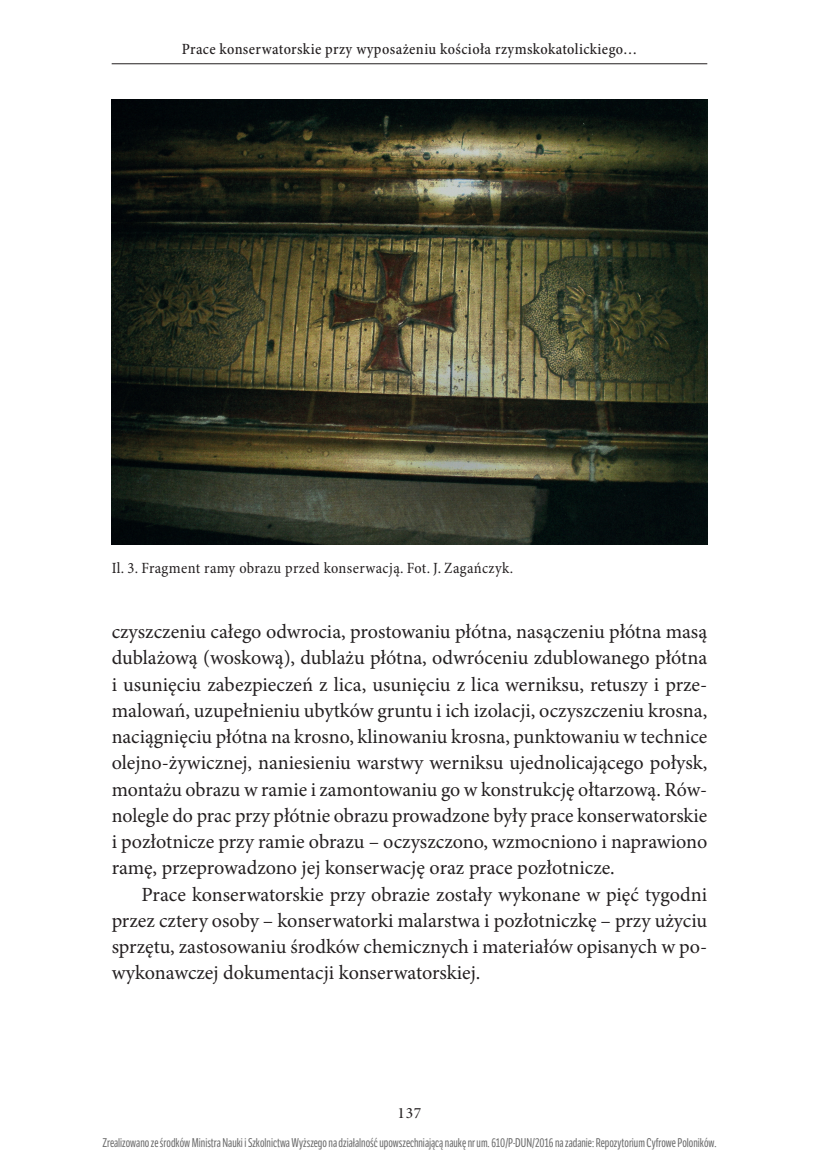
<style>
.page{position:relative;width:819px;height:1166px;background:#fff}
.page>*{position:absolute;margin:0;border:0;box-sizing:border-box;transform-origin:0 0}
.t1{font:20.12px/26.2px "Minion Pro";color:#231f20;text-align:justify}
.t2{font:500 condensed 15.75px "Minion Pro";letter-spacing:.025em;color:#231f20}
.t3{font:condensed 15.75px "Minion Pro";letter-spacing:.02em;color:#231f20}
.t4{font:15.75px "Minion Pro Medium Subh";color:#231f20}
.t5{font:12.25px "LFT Etica Compressed";color:#6b6b6b}
</style>
<div class="page">
<hr style="left:112px;top:63px;width:595px;height:1px;background:#231f20">
<img style="left:112px;top:100px;width:595px;height:444px">
<p class="t2" style="left:182px;top:39px;width:457px">Prace konserwatorskie przy wyposażeniu kościoła rzymskokatolickiego…</p>
<p class="t3" style="left:112px;top:559px;width:403px">Il. 3. Fragment ramy obrazu przed konserwacją. Fot. J. Zagańczyk.</p>
<p class="t1" style="left:112px;top:619px;width:597px">czyszczeniu całego odwrocia, prostowaniu płótna, nasączeniu płótna masą dublażową (woskową), dublażu płótna, odwróceniu zdublowanego płótna i usunięciu zabezpieczeń z lica, usunięciu z lica werniksu, retuszy i prze&shy;malowań, uzupełnieniu ubytków gruntu i ich izolacji, oczyszczeniu krosna, naciągnięciu płótna na krosno, klinowaniu krosna, punktowaniu w technice olejno-żywicznej, naniesieniu warstwy werniksu ujednolicającego połysk, montażu obrazu w ramie i zamontowaniu go w konstrukcję ołtarzową. Rów&shy;nolegle do prac przy płótnie obrazu prowadzone były prace konserwatorskie i pozłotnicze przy ramie obrazu – oczyszczono, wzmocniono i naprawiono ramę, przeprowadzono jej konserwację oraz prace pozłotnicze.</p>
<p class="t1" style="left:112px;top:881px;width:597px;text-indent:30px">Prace konserwatorskie przy obrazie zostały wykonane w pięć tygodni przez cztery osoby – konserwatorki malarstwa i pozłotniczkę – przy użyciu sprzętu, zastosowaniu środków chemicznych i materiałów opisanych w po&shy;wykonawczej dokumentacji konserwatorskiej.</p>
<p class="t4" style="left:397px;top:1104px;width:25px">137</p>
<p class="t5" style="left:102px;top:1136px;width:615px">Zrealizowano ze środków Ministra Nauki i Szkolnictwa Wyższego na działalność upowszechniającą naukę nr um. 610/P-DUN/2016 na zadanie: Repozytorium Cyfrowe Poloników.</p>
</div>
